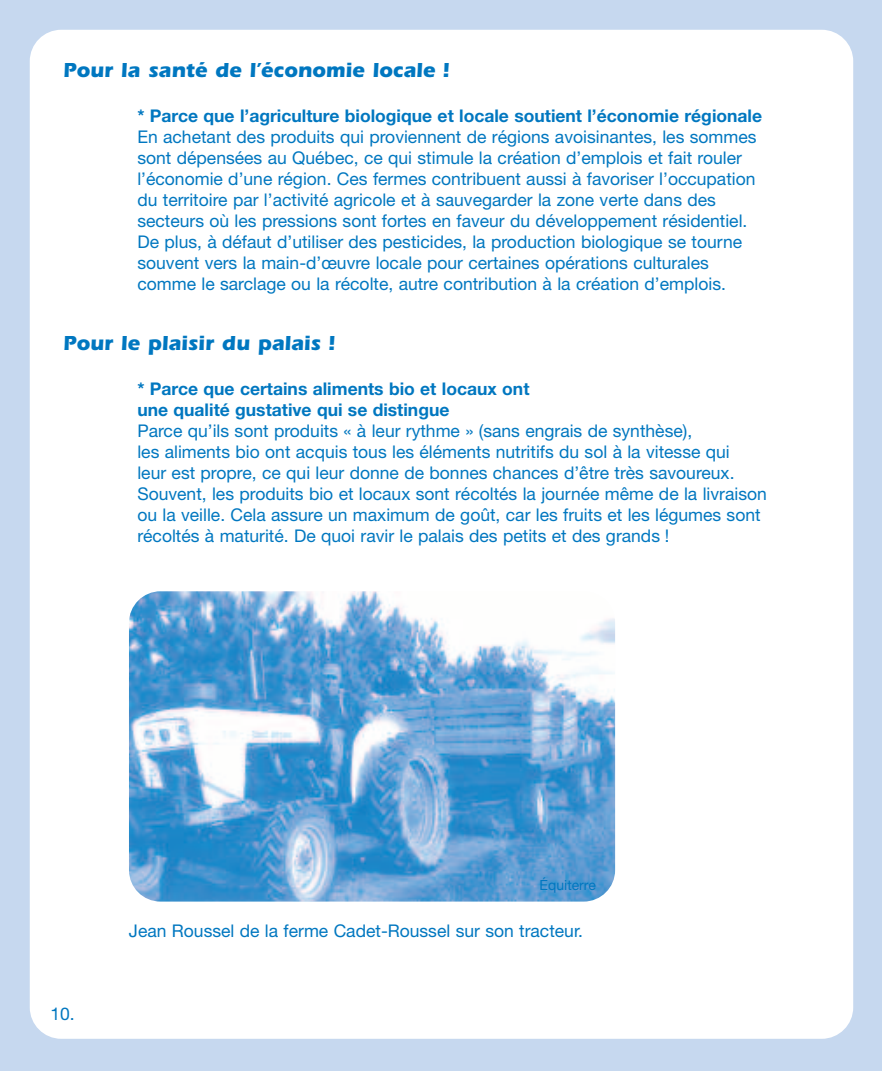
<style>
.page{position:relative;width:882px;height:1071px;background:#c6d8ef}
.page>*{position:absolute;margin:0;border:0;box-sizing:border-box;transform-origin:0 0}
.t1{font:700 21px "Itc Eras";color:#0077c0}
.t2{font:17.5px/21px "Helvetica Neue";color:#0077c0}
.t3{font:700 17.5px/21px "Helvetica Neue";color:#0077c0}
.t4{font:14px "Helvetica Neue";color:#0077c0}
</style>
<div class="page">
<div style="left:30px;top:30px;width:823px;height:1009px;background:#fff;border-radius:32px"></div>
<img style="left:129px;top:591px;width:486px;height:311px">
<p class="t1" style="left:63px;top:63px;width:388px">Pour la santé de l’économie locale !</p>
<p class="t3" style="left:137px;top:107px;width:626px">* Parce que l’agriculture biologique et locale soutient l’économie régionale</p>
<p class="t2" style="left:137px;top:128px;width:621px">En achetant des produits qui proviennent de régions avoisinantes, les sommes sont dépensées au Québec, ce qui stimule la création d’emplois et fait rouler l’économie d’une région. Ces fermes contribuent aussi à favoriser l’occupation du territoire par l’activité agricole et à sauvegarder la zone verte dans des secteurs où les pressions sont fortes en faveur du développement résidentiel.<br>De plus, à défaut d’utiliser des pesticides, la production biologique se tourne souvent vers la main-d’œuvre locale pour certaines opérations culturales comme le sarclage ou la récolte, autre contribution à la création d’emplois.</p>
<p class="t1" style="left:63px;top:336px;width:274px">Pour le plaisir du palais !</p>
<p class="t3" style="left:137px;top:380px;width:394px">* Parce que certains aliments bio et locaux ont une qualité gustative qui se distingue</p>
<p class="t2" style="left:137px;top:422px;width:631px">Parce qu’ils sont produits « à leur rythme » (sans engrais de synthèse),<br>les aliments bio ont acquis tous les éléments nutritifs du sol à la vitesse qui<br>leur est propre, ce qui leur donne de bonnes chances d’être très savoureux.<br>Souvent, les produits bio et locaux sont récoltés la journée même de la livraison ou la veille. Cela assure un maximum de goût, car les fruits et les légumes sont récoltés à maturité. De quoi ravir le palais des petits et des grands !</p>
<p class="t4" style="left:540px;top:880px;width:58px">Équiterre</p>
<p class="t2" style="left:50px;top:1005px;width:26px">10.</p>
<p class="t2" style="left:129px;top:922px;width:456px">Jean Roussel de la ferme Cadet-Roussel sur son tracteur.</p>
</div>
